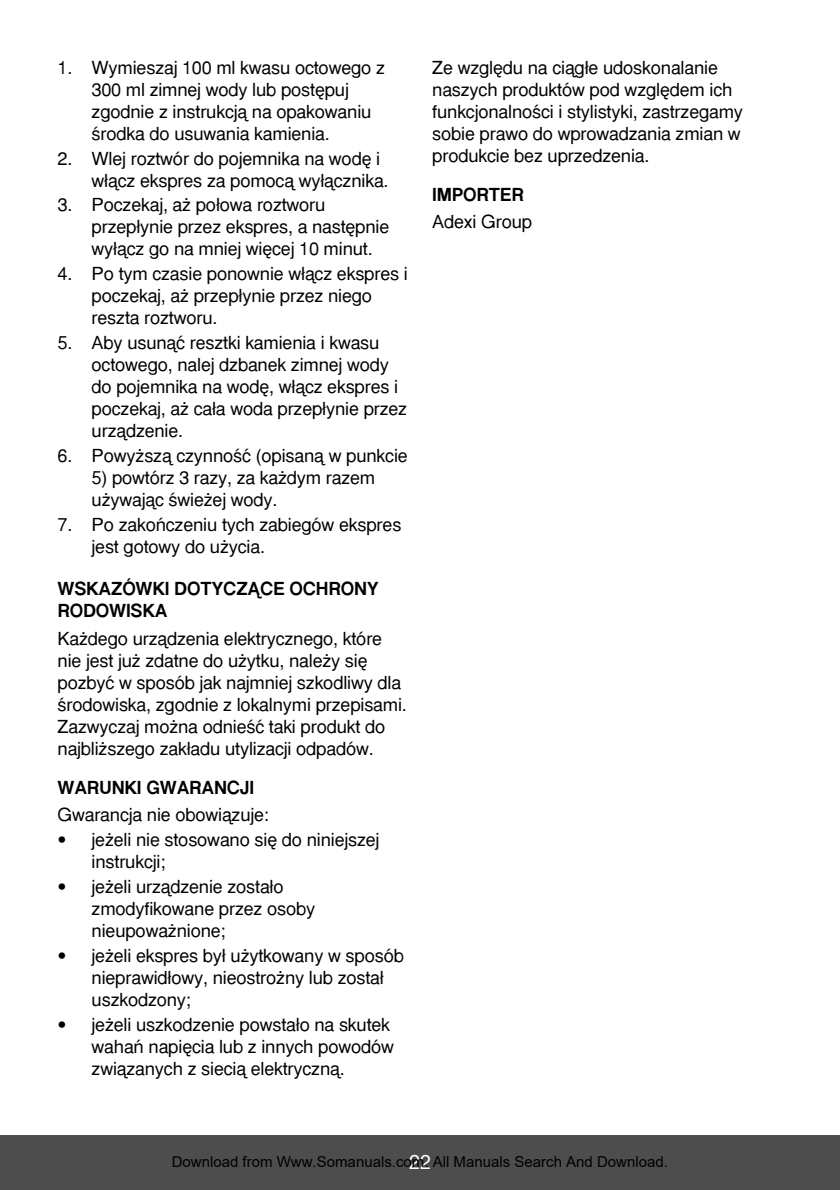
<style>
.page{position:relative;width:840px;height:1190px;background:#fff}
.page>*{position:absolute;margin:0;border:0;box-sizing:border-box;transform-origin:0 0}
.t1{font:20px "Helvetica Neue";color:#fff}
.t2{font:18px/22px "Euro Slavic Sans";letter-spacing:-.01em;color:#000}
.t3{font:700 18px/22px "Euro Slavic Sans";letter-spacing:-.01em;color:#000}
.t4{font:15px "Arial";color:#000}
.s1{font-family:"Helvetica Neue"}
</style>
<div class="page">
<div style="left:0;top:1135px;width:839px;height:54px;background:#4d4d4d"></div>
<p class="t2" style="left:92px;top:58px;width:295px;text-indent:-34px">1. Wymieszaj 100 ml kwasu octowego z<br>300 ml zimnej wody lub post´puj zgodnie z instrukcjà na opakowaniu<br>Êrodka do usuwania kamienia.</p>
<p class="t2" style="left:92px;top:149px;width:298px;text-indent:-34px">2. Wlej roztwór do pojemnika na wod´ i w∏àcz ekspres za pomocà wy∏àcznika.</p>
<p class="t2" style="left:92px;top:195px;width:299px;text-indent:-34px">3. Poczekaj, a˝ po∏owa roztworu przep∏ynie przez ekspres, a nast´pnie wy∏àcz go na mniej wi´cej 10 minut.</p>
<p class="t2" style="left:92px;top:264px;width:317px;text-indent:-34px">4. Po tym czasie ponownie w∏àcz ekspres i poczekaj, a˝ przep∏ynie przez niego reszta roztworu.</p>
<p class="t2" style="left:92px;top:333px;width:317px;text-indent:-34px">5. Aby usunàç resztki kamienia i kwasu octowego, nalej dzbanek zimnej wody do pojemnika na wod´, w∏àcz ekspres i poczekaj, a˝ ca∏a woda przep∏ynie przez urzàdzenie.</p>
<p class="t2" style="left:57px;top:446px;width:351px">6. Powy˝szà czynnoÊç (opisanà w punkcie</p>
<p class="t2" style="left:92px;top:468px;width:285px">5) powtórz 3 razy, za ka˝dym razem u˝ywajàc Êwie˝ej wody.</p>
<p class="t2" style="left:92px;top:515px;width:311px;text-indent:-34px">7. Po zakoƒczeniu tych zabiegów ekspres jest gotowy do u˝ycia.</p>
<p class="t3" style="left:57px;top:578px;width:322px">WSKAZÓWKI DOTYCZÑCE OCHRONY<br>RODOWISKA</p>
<p class="t2" style="left:57px;top:628px;width:350px">Ka˝dego urzàdzenia elektrycznego, które nie jest ju˝ zdatne do u˝ytku, nale˝y si´ pozbyç w sposób jak najmniej szkodliwy dla Êrodowiska, zgodnie z lokalnymi przepisami.<br>Zazwyczaj mo˝na odnieÊç taki produkt do najbli˝szego zak∏adu utylizacji odpadów.</p>
<p class="t3" style="left:57px;top:777px;width:198px">WARUNKI GWARANCJI</p>
<p class="t2" style="left:57px;top:805px;width:213px">Gwarancja nie obowiàzuje:</p>
<p class="t2" style="left:92px;top:830px;width:289px;text-indent:-34px"><span class="s1">•</span> je˝eli nie stosowano si´ do niniejszej instrukcji;</p>
<p class="t2" style="left:92px;top:877px;width:225px;text-indent:-34px"><span class="s1">•</span> je˝eli urzàdzenie zosta∏o zmodyfikowane przez osoby nieupowa˝nione;</p>
<p class="t2" style="left:92px;top:945px;width:313px;text-indent:-34px"><span class="s1">•</span> je˝eli ekspres by∏ u˝ytkowany w sposób nieprawid∏owy, nieostro˝ny lub zosta∏ uszkodzony;</p>
<p class="t2" style="left:92px;top:1014px;width:304px;text-indent:-34px"><span class="s1">•</span> je˝eli uszkodzenie powsta∏o na skutek wahaƒ napi´cia lub z innych powodów zwiàzanych z siecià elektrycznà.</p>
<p class="t2" style="left:432px;top:58px;width:312px">Ze wzgl´du na ciàg∏e udoskonalanie naszych produktów pod wzgl´dem ich funkcjonalnoÊci i stylistyki, zastrzegamy sobie prawo do wprowadzania zmian w produkcie bez uprzedzenia.</p>
<p class="t3" style="left:432px;top:185px;width:93px">IMPORTER</p>
<p class="t2" style="left:432px;top:212px;width:101px">Adexi Group</p>
<p class="t1" style="left:409px;top:1153px;width:24px">22</p>
<p class="t4" style="left:172px;top:1152px;width:497px">Download from Www.Somanuals.com. All Manuals Search And Download.</p>
</div>
